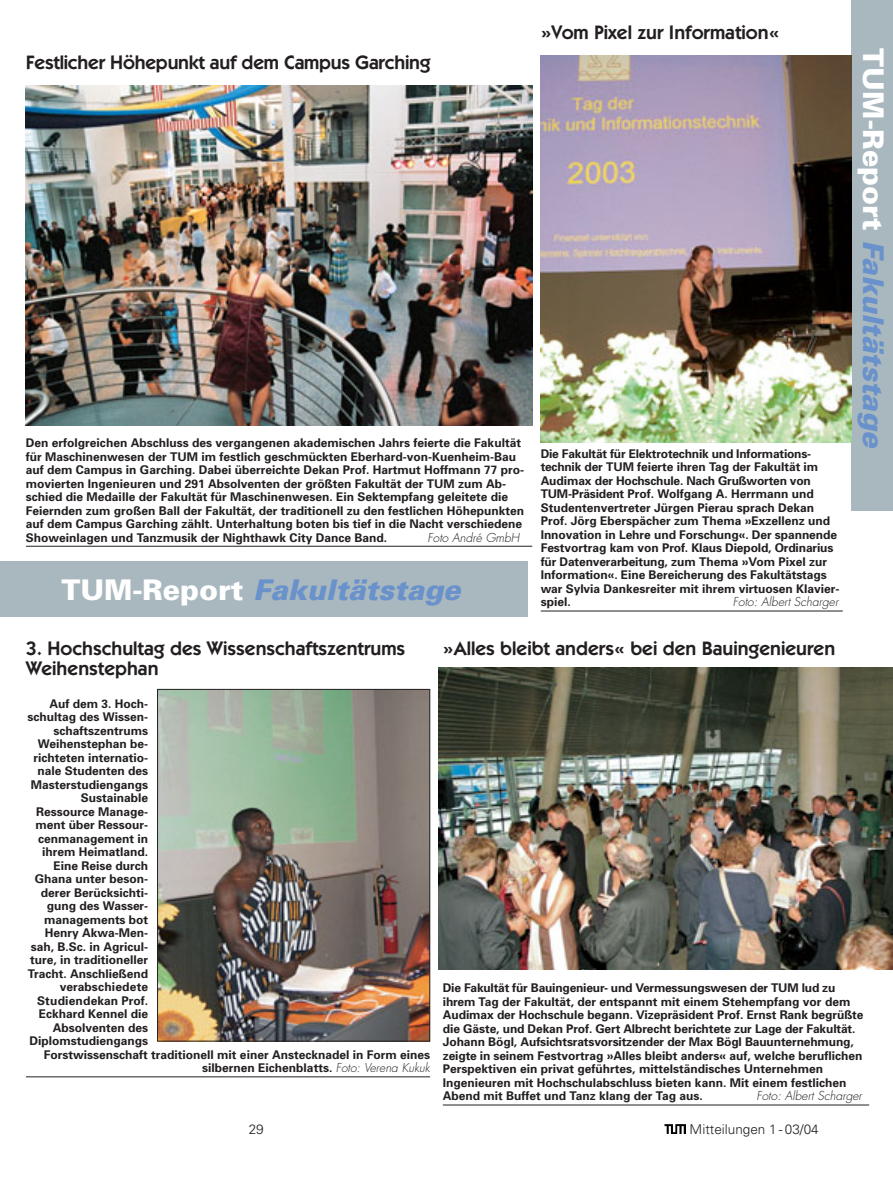
<style>
.page{position:relative;width:893px;height:1190px;background:#fff}
.page>*{position:absolute;margin:0;border:0;box-sizing:border-box;transform-origin:0 0}
.t1{font:italic 900 28.5px "Univers";color:#6991cb}
.t2{font:600 19.5px/19.5px "Itc Kabel";color:#231f20}
.t3{font:300 13.5px "Univers";color:#231f20}
.t4{font:700 12px/13.5px "Univers";color:#231f20}
.t5{font:italic 300 12px "Futura";color:#231f20}
.s1{font-style:normal;color:#fff}
.s2{font-family:"Futura";font-weight:300;font-style:italic}
</style>
<div class="page">
<svg style="left:664px;top:1124px;width:22px;height:10px"></svg>
<hr style="left:26px;top:1076px;width:404px;height:1px;background:#231f20">
<hr style="left:26px;top:546px;width:506px;height:1px;background:#231f20">
<div style="left:851px;top:0;width:41px;height:510px;background:#a8b8be"></div>
<div style="left:1px;top:561px;width:527px;height:56px;background:#a8b8be"></div>
<img style="left:26px;top:85px;width:506px;height:340px">
<hr style="left:443px;top:1104px;width:426px;height:1px;background:#231f20">
<img style="left:438px;top:668px;width:454px;height:301px">
<hr style="left:540px;top:610px;width:302px;height:1px;background:#231f20">
<img style="left:540px;top:55px;width:311px;height:388px">
<img style="left:159px;top:691px;width:269px;height:348px">
<div style="left:157px;top:689px;width:273px;height:352px;border:1px solid #231f20"></div>
<h2 class="t2" style="left:540px;top:24px;width:240px">»Vom Pixel zur Information«</h2>
<h1 class="t1" style="left:883px;top:48px;width:402px;rotate:90deg"><span class="s1">TUM-Report</span> Fakultätstage</h1>
<h2 class="t2" style="left:26px;top:54px;width:406px">Festlicher Höhepunkt auf dem Campus Garching</h2>
<p class="t4" style="left:26px;top:437px;width:500px">Den erfolgreichen Abschluss des vergangenen akademischen Jahrs feierte die Fakultät für Maschinenwesen der TUM im festlich geschmückten Eberhard-von-Kuenheim-Bau auf dem Campus in Garching. Dabei überreichte Dekan Prof. Hartmut Hoffmann 77 pro&shy;movierten Ingenieuren und 291 Absolventen der größten Fakultät der TUM zum Ab&shy;schied die Medaille der Fakultät für Maschinenwesen. Ein Sektempfang geleitete die Feiernden zum großen Ball der Fakultät, der traditionell zu den festlichen Höhepunkten auf dem Campus Garching zählt. Unterhaltung boten bis tief in die Nacht verschiedene Showeinlagen und Tanzmusik der Nighthawk City Dance Band.</p>
<p class="t4" style="left:540px;top:448px;width:300px">Die Fakultät für Elektrotechnik und Informations&shy;technik der TUM feierte ihren Tag der Fakultät im Audimax der Hochschule. Nach Grußworten von TUM-Präsident Prof. Wolfgang A. Herrmann und Studentenvertreter Jürgen Pierau sprach Dekan Prof. Jörg Eberspächer zum Thema »Exzellenz und Innovation in Lehre und Forschung«. Der spannende Festvortrag kam von Prof. Klaus Diepold, Ordinarius für Datenverarbeitung, zum Thema »Vom Pixel zur Information«. Eine Bereicherung des Fakultätstags war Sylvia Dankesreiter mit ihrem virtuosen Klavier&shy;spiel.</p>
<p class="t5" style="left:427px;top:532px;width:94px">Foto André GmbH</p>
<h1 class="t1" style="left:61px;top:579px;width:400px"><span class="s1">TUM-Report</span> Fakultätstage</h1>
<h2 class="t2" style="left:443px;top:640px;width:394px">»Alles bleibt anders« bei den Bauingenieuren</h2>
<p class="t5" style="left:732px;top:596px;width:107px">Foto: Albert Scharger</p>
<h2 class="t2" style="left:26px;top:640px;width:381px">3. Hochschultag des Wissenschaftszentrums<br>Weihenstephan</h2>
<p class="t4" style="left:50px;top:697px;width:100px">Auf dem 3. Hoch-</p>
<p class="t4" style="left:28px;top:711px;width:122px">schultag des Wissen-</p>
<p class="t4" style="left:54px;top:724px;width:96px">schaftszentrums</p>
<p class="t4" style="left:38px;top:738px;width:112px">Weihenstephan be-</p>
<p class="t4" style="left:34px;top:751px;width:116px">richteten internatio-</p>
<p class="t4" style="left:37px;top:765px;width:112px">nale Studenten des</p>
<p class="t4" style="left:31px;top:778px;width:119px">Masterstudiengangs</p>
<p class="t4" style="left:81px;top:792px;width:69px">Sustainable</p>
<p class="t4" style="left:36px;top:805px;width:114px">Ressource Manage-</p>
<p class="t4" style="left:36px;top:819px;width:114px">ment über Ressour-</p>
<p class="t4" style="left:38px;top:832px;width:112px">cenmanagement in</p>
<p class="t4" style="left:42px;top:846px;width:108px">ihrem Heimatland.</p>
<p class="t4" style="left:54px;top:859px;width:96px">Eine Reise durch</p>
<p class="t4" style="left:35px;top:873px;width:115px">Ghana unter beson-</p>
<p class="t4" style="left:41px;top:886px;width:109px">derer Berücksichti-</p>
<p class="t4" style="left:47px;top:900px;width:103px">gung des Wasser-</p>
<p class="t4" style="left:44px;top:913px;width:105px">managements bot</p>
<p class="t4" style="left:45px;top:927px;width:105px">Henry Akwa-Men-</p>
<p class="t4" style="left:31px;top:940px;width:119px">sah, B.Sc. in Agricul-</p>
<p class="t4" style="left:30px;top:954px;width:120px">ture, in traditioneller</p>
<p class="t4" style="left:28px;top:967px;width:122px">Tracht. Anschließend</p>
<p class="t4" style="left:60px;top:981px;width:90px">verabschiedete</p>
<p class="t4" style="left:37px;top:994px;width:113px">Studiendekan Prof.</p>
<p class="t4" style="left:39px;top:1008px;width:111px">Eckhard Kennel die</p>
<p class="t4" style="left:53px;top:1021px;width:97px">Absolventen des</p>
<p class="t4" style="left:30px;top:1035px;width:120px">Diplomstudiengangs</p>
<p class="t4" style="left:44px;top:1048px;width:388px">Forstwissenschaft traditionell mit einer Anstecknadel in Form eines</p>
<p class="t4" style="left:202px;top:1062px;width:229px">silbernen Eichenblatts. <span class="s2">Foto: Verena Kukuk</span></p>
<p class="t4" style="left:443px;top:982px;width:422px">Die Fakultät für Bauingenieur- und Vermessungswesen der TUM lud zu ihrem Tag der Fakultät, der entspannt mit einem Stehempfang vor dem Audimax der Hochschule begann. Vizepräsident Prof. Ernst Rank begrüßte die Gäste, und Dekan Prof. Gert Albrecht berichtete zur Lage der Fakultät.<br>Johann Bögl, Aufsichtsratsvorsitzender der Max Bögl Bauunternehmung, zeigte in seinem Festvortrag »Alles bleibt anders« auf, welche beruflichen Perspektiven ein privat geführtes, mittelständisches Unternehmen Ingenieuren mit Hochschulabschluss bieten kann. Mit einem festlichen Abend mit Buffet und Tanz klang der Tag aus.</p>
<p class="t5" style="left:756px;top:1090px;width:107px">Foto: Albert Scharger</p>
<p class="t3" style="left:249px;top:1124px;width:17px">29</p>
<p class="t3" style="left:689px;top:1124px;width:131px">Mitteilungen 1 - 03/04</p>
</div>
